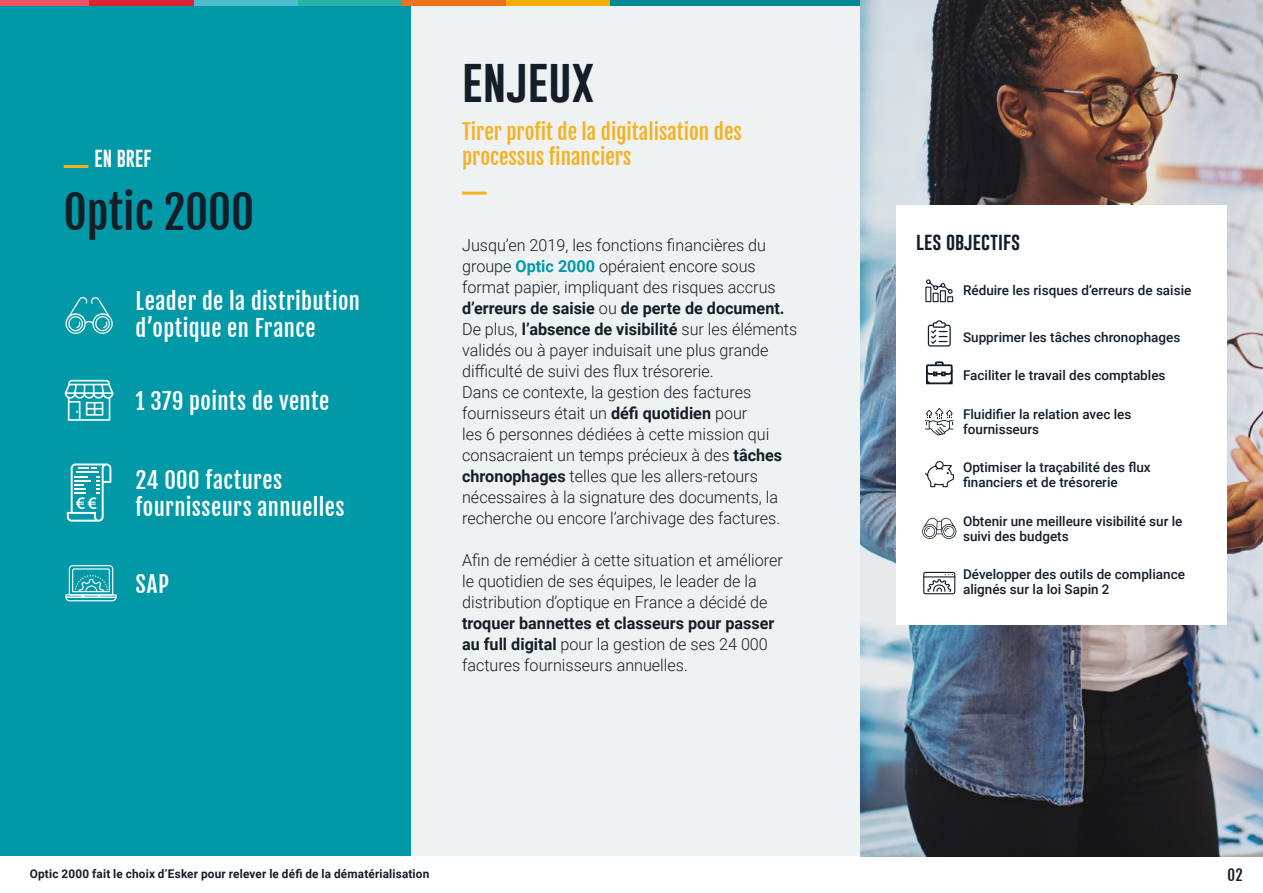
<style>
.page{position:relative;width:1263px;height:893px;background:#fff}
.page>*{position:absolute;margin:0;border:0;box-sizing:border-box;transform-origin:0 0}
.t1{font:45px "Fjalla One";color:#131e29}
.t2{font:45px "Gobold";color:#131e29}
.t3{font:22.5px/27px "Fjalla One";letter-spacing:.015em;color:#fff}
.t4{font:21px/25.2px "Fjalla One";color:#f4b223}
.t5{font:18px "Gobold";color:#131e29}
.t6{font:18px "Gobold";color:#fff}
.t7{font:300 16.5px/21px "Roboto";color:#131e29}
.t8{font:15px "Fjalla One";color:#131e29}
.t9{font:500 13.5px/15px "Roboto";color:#131e29}
.t10{font:700 12px "Roboto";letter-spacing:.015em;color:#131e29}
.s1{font-weight:700;color:#0099a8}
.s2{font-weight:700}
</style>
<div class="page">
<div style="left:353px;top:1px;width:910px;height:892px;background:#eff2f2"></div>
<div style="left:0;top:0;width:410px;height:869px;background:#0099a8"></div>
<div style="left:0;top:856px;width:1263px;height:37px;background:#fff"></div>
<hr style="left:64px;top:165px;width:24px;height:3px;background:#f4b223">
<hr style="left:462px;top:192px;width:25px;height:3px;background:#f4b223">
<div style="left:0;top:0;width:90px;height:6px;background:#ea5465"></div>
<div style="left:90px;top:0;width:104px;height:6px;background:#d8252f"></div>
<div style="left:194px;top:0;width:104px;height:6px;background:#4dbdcd"></div>
<div style="left:298px;top:0;width:105px;height:6px;background:#26b3a5"></div>
<div style="left:402px;top:0;width:105px;height:6px;background:#ee711d"></div>
<div style="left:507px;top:0;width:104px;height:6px;background:#f2ae06"></div>
<div style="left:610px;top:0;width:653px;height:6px;background:#008996"></div>
<svg style="left:66px;top:565px;width:51px;height:36px"></svg>
<svg style="left:65px;top:296px;width:48px;height:38px"></svg>
<svg style="left:65px;top:380px;width:48px;height:41px"></svg>
<svg style="left:67px;top:463px;width:44px;height:59px"></svg>
<img style="left:860px;top:0;width:403px;height:856px">
<div style="left:896px;top:205px;width:331px;height:419px;background:#fff"></div>
<hr style="left:923px;top:576px;width:32px;height:1px;background:#131e29">
<div style="left:923px;top:572px;width:32px;height:22px;border:1px solid #131e29;border-radius:2px"></div>
<svg style="left:927px;top:574px;width:26px;height:19px"></svg>
<svg style="left:925px;top:279px;width:29px;height:24px"></svg>
<svg style="left:925px;top:461px;width:29px;height:27px"></svg>
<svg style="left:922px;top:518px;width:34px;height:21px"></svg>
<svg style="left:926px;top:362px;width:26px;height:22px"></svg>
<svg style="left:925px;top:408px;width:28px;height:27px"></svg>
<svg style="left:928px;top:320px;width:23px;height:27px"></svg>
<p class="t6" style="left:95px;top:146px;width:58px">EN BREF</p>
<h1 class="t1" style="left:64px;top:184px;width:192px">Optic 2000</h1>
<h2 class="t3" style="left:136px;top:287px;width:226px">Leader de la distribution d’optique en France</h2>
<h2 class="t3" style="left:136px;top:388px;width:195px">1 379 points de vente</h2>
<h2 class="t3" style="left:136px;top:467px;width:211px">24 000 factures fournisseurs annuelles</h2>
<h2 class="t3" style="left:136px;top:571px;width:35px">SAP</h2>
<h1 class="t2" style="left:462px;top:52px;width:133px">enjeux</h1>
<p class="t4" style="left:462px;top:119px;width:281px">Tirer profit de la digitalisation des processus financiers</p>
<p class="t7" style="left:462px;top:234px;width:337px">Jusqu’en 2019, les fonctions financières du groupe <span class="s1">Optic 2000</span> opéraient encore sous format papier, impliquant des risques accrus <span class="s2">d’erreurs de saisie</span> ou <span class="s2">de perte de document.<br></span>De plus, <span class="s2">l’absence de visibilité</span> sur les éléments validés ou à payer induisait une plus grande difficulté de suivi des flux trésorerie.<br>Dans ce contexte, la gestion des factures fournisseurs était un <span class="s2">défi quotidien</span> pour<br>les 6 personnes dédiées à cette mission qui consacraient un temps précieux à des <span class="s2">tâches chronophages</span> telles que les allers-retours nécessaires à la signature des documents, la recherche ou encore l’archivage des factures.</p>
<p class="t7" style="left:462px;top:549px;width:322px">Afin de remédier à cette situation et améliorer le quotidien de ses équipes, le leader de la distribution d’optique en France a décidé de</p>
<p class="t7" style="left:462px;top:612px;width:314px"><span class="s2">troquer bannettes et classeurs pour passer au full digital</span> pour la gestion de ses 24 000 factures fournisseurs annuelles.</p>
<p class="t5" style="left:916px;top:230px;width:105px">les objectifs</p>
<p class="t9" style="left:963px;top:282px;width:230px">Réduire les risques d’erreurs de saisie</p>
<p class="t9" style="left:963px;top:329px;width:219px">Supprimer les tâches chronophages</p>
<p class="t9" style="left:963px;top:367px;width:204px">Faciliter le travail des comptables</p>
<p class="t9" style="left:963px;top:406px;width:170px">Fluidifier la relation avec les fournisseurs</p>
<p class="t9" style="left:963px;top:459px;width:189px">Optimiser la traçabilité des flux financiers et de trésorerie</p>
<p class="t9" style="left:963px;top:513px;width:221px">Obtenir une meilleure visibilité sur le suivi des budgets</p>
<p class="t9" style="left:963px;top:566px;width:223px">Développer des outils de compliance alignés sur la loi Sapin 2</p>
<p class="t10" style="left:30px;top:866px;width:401px">Optic 2000 fait le choix d’Esker pour relever le défi de la dématérialisation</p>
<p class="t8" style="left:1227px;top:866px;width:17px">02</p>
</div>
